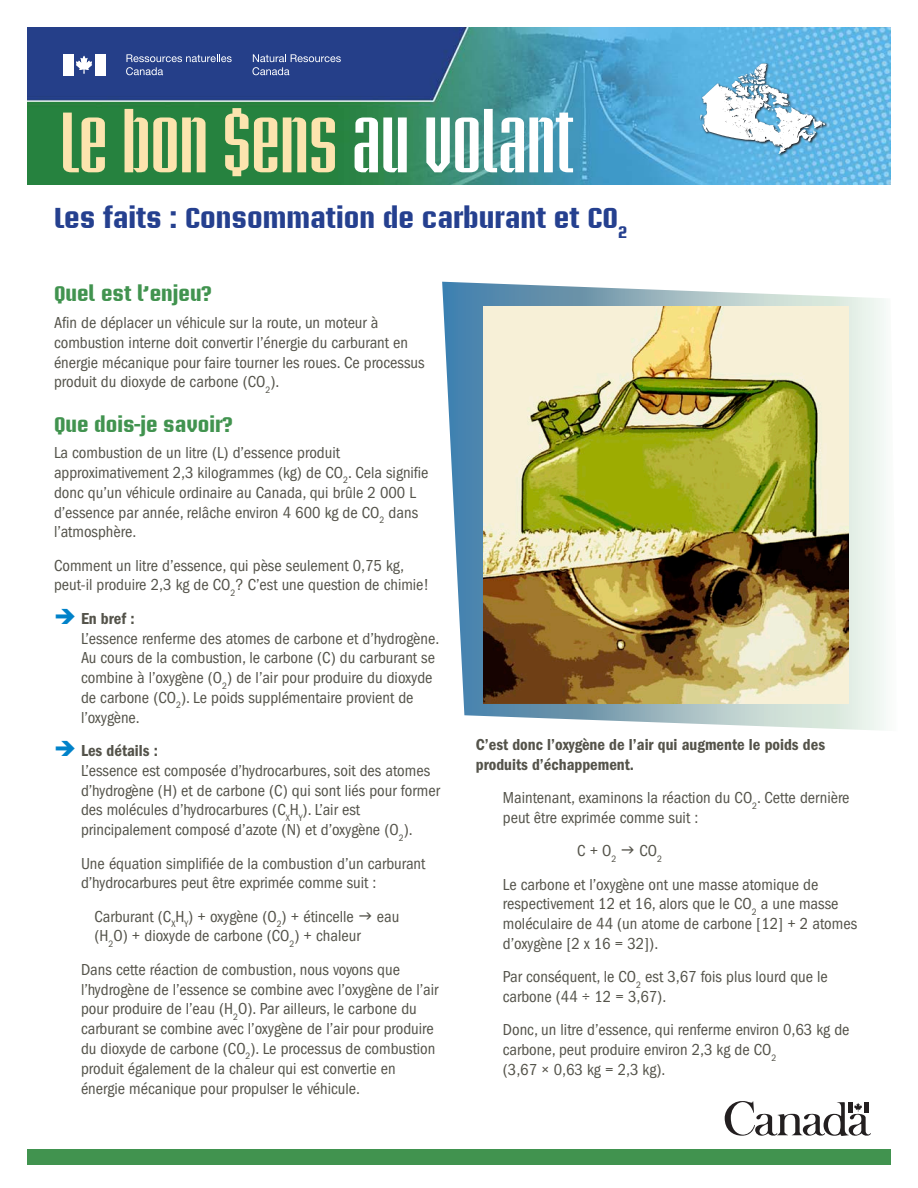
<style>
.page{position:relative;width:918px;height:1188px;background:#fff}
.page>*{position:absolute;margin:0;border:0;box-sizing:border-box;transform-origin:0 0}
.t1{font:700 condensed 72px "Briem Akademi Std";color:#fce4ae;scale:1.25 1}
.t2{font:700 28.5px "Briem Akademi Std";color:#25408f}
.t3{font:700 21px "Briem Akademi Std";color:#41934f}
.LI_no_arrow{font:condensed 16.5px/19.8px "ITC Franklin Gothic Std";color:#54534a}
.t4{font:16.5px/19.8px "ITC Franklin Gothic Std Dm Cd";color:#54534a}
.s1{color:#fff}
.s2{font-family:"ITC Franklin Gothic Std Dm Cd";font-stretch:normal}
</style>
<div class="page">
<img style="left:27px;top:27px;width:864px;height:158px">
<div style="left:63px;top:54px;width:10px;height:21px;background:#fff"></div>
<svg style="left:76px;top:56px;width:16px;height:18px"></svg>
<div style="left:95px;top:54px;width:10px;height:21px;background:#fff"></div>
<svg style="left:126px;top:54px;width:106px;height:21px;background:#465c9a"></svg>
<svg style="left:252px;top:54px;width:89px;height:21px;background:#485d9b"></svg>
<svg style="left:699px;top:63px;width:129px;height:94px"></svg>
<svg style="left:756px;top:63px;width:9px;height:11px"></svg>
<svg style="left:725px;top:1101px;width:146px;height:35px"></svg>
<div style="left:27px;top:1149px;width:864px;height:15px;background:#41934f"></div>
<svg style="left:442px;top:282px;width:444px;height:448px"></svg>
<img style="left:483px;top:306px;width:365px;height:398px">
<h1 class="t1" style="left:60px;top:104px;width:412px">Le bon $ens <span class="s1">au volant</span></h1>
<h2 class="t2" style="left:54px;top:202px;width:575px">Les faits : Consommation de carburant et CO<sub>2</sub></h2>
<h3 class="t3" style="left:54px;top:282px;width:159px">Quel est l’enjeu?</h3>
<p class="LI_no_arrow" style="left:54px;top:313px;width:372px">Afin de déplacer un véhicule sur la route, un moteur à combustion interne doit convertir l’énergie du carburant en énergie mécanique pour faire tourner les roues. Ce processus produit du dioxyde de carbone (CO<sub>2</sub>).</p>
<h3 class="t3" style="left:54px;top:412px;width:180px">Que dois-je savoir?</h3>
<p class="LI_no_arrow" style="left:54px;top:443px;width:376px">La combustion de un litre (L) d’essence produit approximativement 2,3 kilogrammes (kg) de CO<sub>2</sub>. Cela signifie donc qu’un véhicule ordinaire au Canada, qui brûle 2 000 L d’essence par année, relâche environ 4 600 kg de CO<sub>2</sub> dans l’atmosphère.</p>
<p class="LI_no_arrow" style="left:54px;top:555px;width:377px">Comment un litre d’essence, qui pèse seulement 0,75 kg, peut-il produire 2,3 kg de CO<sub>2</sub>? C’est une question de chimie!</p>
<p class="LI_no_arrow" style="left:81px;top:609px;width:360px"><span class="s2">En bref :<br></span>L’essence renferme des atomes de carbone et d’hydrogène.<br>Au cours de la combustion, le carbone (C) du carburant se combine à l’oxygène (O<sub>2</sub>) de l’air pour produire du dioxyde de carbone (CO<sub>2</sub>). Le poids supplémentaire provient de l’oxygène.</p>
<p class="LI_no_arrow" style="left:81px;top:741px;width:360px"><span class="s2">Les détails :<br></span>L’essence est composée d’hydrocarbures, soit des atomes d’hydrogène (H) et de carbone (C) qui sont liés pour former des molécules d’hydrocarbures (C<sub>X</sub>H<sub>Y</sub>). L’air est principalement composé d’azote (N) et d’oxygène (O<sub>2</sub>).</p>
<p class="LI_no_arrow" style="left:81px;top:853px;width:346px">Une équation simplifiée de la combustion d’un carburant d’hydrocarbures peut être exprimée comme suit :</p>
<p class="LI_no_arrow" style="left:94px;top:906px;width:261px">Carburant (C<sub>X</sub>H<sub>Y</sub>) + oxygène (O<sub>2</sub>) + étincelle</p>
<p class="LI_no_arrow" style="left:377px;top:906px;width:24px">eau</p>
<p class="LI_no_arrow" style="left:94px;top:926px;width:268px">(H<sub>2</sub>O) + dioxyde de carbone (CO<sub>2</sub>) + chaleur</p>
<p class="LI_no_arrow" style="left:81px;top:960px;width:359px">Dans cette réaction de combustion, nous voyons que l’hydrogène de l’essence se combine avec l’oxygène de l’air pour produire de l’eau (H<sub>2</sub>O). Par ailleurs, le carbone du carburant se combine avec l’oxygène de l’air pour produire du dioxyde de carbone (CO<sub>2</sub>). Le processus de combustion produit également de la chaleur qui est convertie en énergie mécanique pour propulser le véhicule.</p>
<h4 class="t4" style="left:476px;top:735px;width:351px">C’est donc l’oxygène de l’air qui augmente le poids des produits d’échappement.</h4>
<p class="LI_no_arrow" style="left:503px;top:788px;width:348px">Maintenant, examinons la réaction du CO<sub>2</sub>. Cette dernière peut être exprimée comme suit :</p>
<p class="LI_no_arrow" style="left:577px;top:841px;width:41px">C + O<sub>2</sub></p>
<p class="LI_no_arrow" style="left:639px;top:841px;width:24px">CO<sub>2</sub></p>
<p class="LI_no_arrow" style="left:503px;top:874px;width:356px">Le carbone et l’oxygène ont une masse atomique de respectivement 12 et 16, alors que le CO<sub>2</sub> a une masse moléculaire de 44 (un atome de carbone [12] + 2 atomes d’oxygène [2 x 16 = 32]).</p>
<p class="LI_no_arrow" style="left:503px;top:967px;width:327px">Par conséquent, le CO<sub>2</sub> est 3,67 fois plus lourd que le carbone (44 ÷ 12 = 3,67).</p>
<p class="LI_no_arrow" style="left:503px;top:1020px;width:348px">Donc, un litre d’essence, qui renferme environ 0,63 kg de carbone, peut produire environ 2,3 kg de CO<sub>2<br></sub>(3,67 × 0,63 kg = 2,3 kg).</p>
</div>
